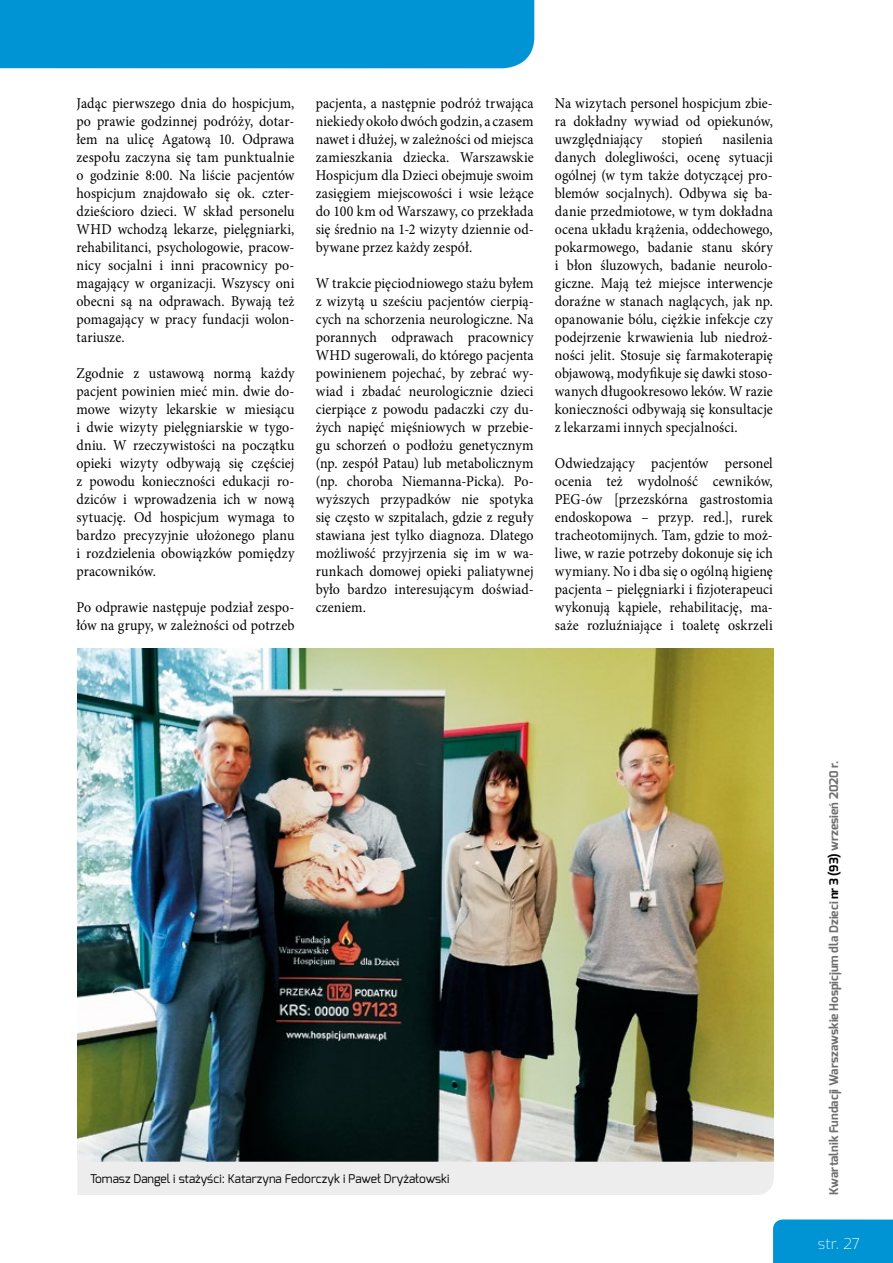
<style>
.page{position:relative;width:893px;height:1263px;background:#fff}
.page>*{position:absolute;margin:0;border:0;box-sizing:border-box;transform-origin:0 0}
.t1{font:15px/18px "Minion Pro";letter-spacing:.005em;color:#000;text-align:justify;scale:.93 1}
.t2{font:200 15px "Exo";color:#fff}
.t3{font:700 12px "Exo";color:#706f6f}
.t4{font:12px "Exo";color:#000}
.s1{color:#000}
</style>
<div class="page">
<div style="left:773px;top:1219px;width:120px;height:44px;background:#0094d4"></div>
<div style="left:0;top:0;width:534px;height:68px;background:#0094d4"></div>
<img style="left:77px;top:648px;width:697px;height:514px">
<div style="left:77px;top:1162px;width:697px;height:33px;background:#ededed"></div>
<p class="t1" style="left:77px;top:94px;width:236px">Jadąc pierwszego dnia do hospicjum, po prawie godzinnej podróży, dotar&shy;łem na ulicę Agatową 10. Odprawa zespołu zaczyna się tam punktualnie o godzinie 8:00. Na liście pacjentów hospicjum znajdowało się ok. czter&shy;dzieścioro dzieci. W skład personelu WHD wchodzą lekarze, pielęgniarki, rehabilitanci, psychologowie, pracow&shy;nicy socjalni i inni pracownicy po&shy;magający w organizacji. Wszyscy oni obecni są na odprawach. Bywają też pomagający w pracy fundacji wolon&shy;tariusze.</p>
<p class="t1" style="left:77px;top:364px;width:236px">Zgodnie z ustawową normą każdy pacjent powinien mieć min. dwie do&shy;mowe wizyty lekarskie w miesiącu i dwie wizyty pielęgniarskie w tygo&shy;dniu. W rzeczywistości na początku opieki wizyty odbywają się częściej z powodu konieczności edukacji ro&shy;dziców i wprowadzenia ich w nową sytuację. Od hospicjum wymaga to bardzo precyzyjnie ułożonego planu i rozdzielenia obowiązków pomiędzy pracowników.</p>
<p class="t1" style="left:77px;top:598px;width:236px">Po odprawie następuje podział zespo&shy;łów na grupy, w zależności od potrzeb</p>
<p class="t1" style="left:316px;top:94px;width:236px">pacjenta, a następnie podróż trwająca niekiedy około dwóch godzin, a czasem nawet i dłużej, w zależności od miejsca zamieszkania dziecka. Warszawskie Hospicjum dla Dzieci obejmuje swoim zasięgiem miejscowości i wsie leżące do 100 km od Warszawy, co przekłada się średnio na 1-2 wizyty dziennie od&shy;bywane przez każdy zespół.</p>
<p class="t1" style="left:316px;top:274px;width:236px">W trakcie pięciodniowego stażu byłem z wizytą u sześciu pacjentów cierpią&shy;cych na schorzenia neurologiczne. Na porannych odprawach pracownicy WHD sugerowali, do którego pacjenta powinienem pojechać, by zebrać wy&shy;wiad i zbadać neurologicznie dzieci cierpiące z powodu padaczki czy du&shy;żych napięć mięśniowych w przebie&shy;gu schorzeń o podłożu genetycznym (np. zespół Patau) lub metabolicznym (np. choroba Niemanna-Picka). Po&shy;wyższych przypadków nie spotyka się często w szpitalach, gdzie z reguły stawiana jest tylko diagnoza. Dlatego możliwość przyjrzenia się im w wa&shy;runkach domowej opieki paliatywnej było bardzo interesującym doświad&shy;czeniem.</p>
<p class="t1" style="left:555px;top:94px;width:236px">Na wizytach personel hospicjum zbie&shy;ra dokładny wywiad od opiekunów, uwzględniający</p>
<p class="t1" style="left:555px;top:130px;width:236px;text-indent:167px">nasilenia danych dolegliwości, ocenę sytuacji ogólnej (w tym także dotyczącej pro&shy;blemów socjalnych). Odbywa się ba&shy;danie przedmiotowe, w tym dokładna ocena układu krążenia, oddechowego, pokarmowego, badanie stanu skóry i błon śluzowych, badanie neurolo&shy;giczne. Mają też miejsce interwencje doraźne w stanach naglących, jak np. opanowanie bólu, ciężkie infekcje czy podejrzenie krwawienia lub niedroż&shy;ności jelit. Stosuje się farmakoterapię objawową, modyfikuje się dawki stoso&shy;wanych długookresowo leków. W razie konieczności odbywają się konsultacje z lekarzami innych specjalności.</p>
<p class="t1" style="left:555px;top:454px;width:236px">Odwiedzający pacjentów personel ocenia też wydolność cewników, PEG-ów [przezskórna gastrostomia endoskopowa – przyp. red.], rurek tracheotomijnych. Tam, gdzie to moż&shy;liwe, w razie potrzeby dokonuje się ich wymiany. No i dba się o ogólną higienę pacjenta – pielęgniarki i fizjoterapeuci wykonują kąpiele, rehabilitację, ma&shy;saże rozluźniające i toaletę oskrzeli</p>
<p class="t1" style="left:662px;top:130px;width:46px">stopień</p>
<p class="t4" style="left:90px;top:1171px;width:361px">Tomasz Dangel i stażyści: Katarzyna Fedorczyk i Paweł Dryżałowski</p>
<p class="t3" style="left:826px;top:1195px;width:436px;rotate:-90deg">Kwartalnik Fundacji Warszawskie Hospicjum dla Dzieci <span class="s1">nr 3 (93)</span> wrzesień 2020 r.</p>
<p class="t2" style="left:818px;top:1232px;width:44px">str. 27</p>
</div>
